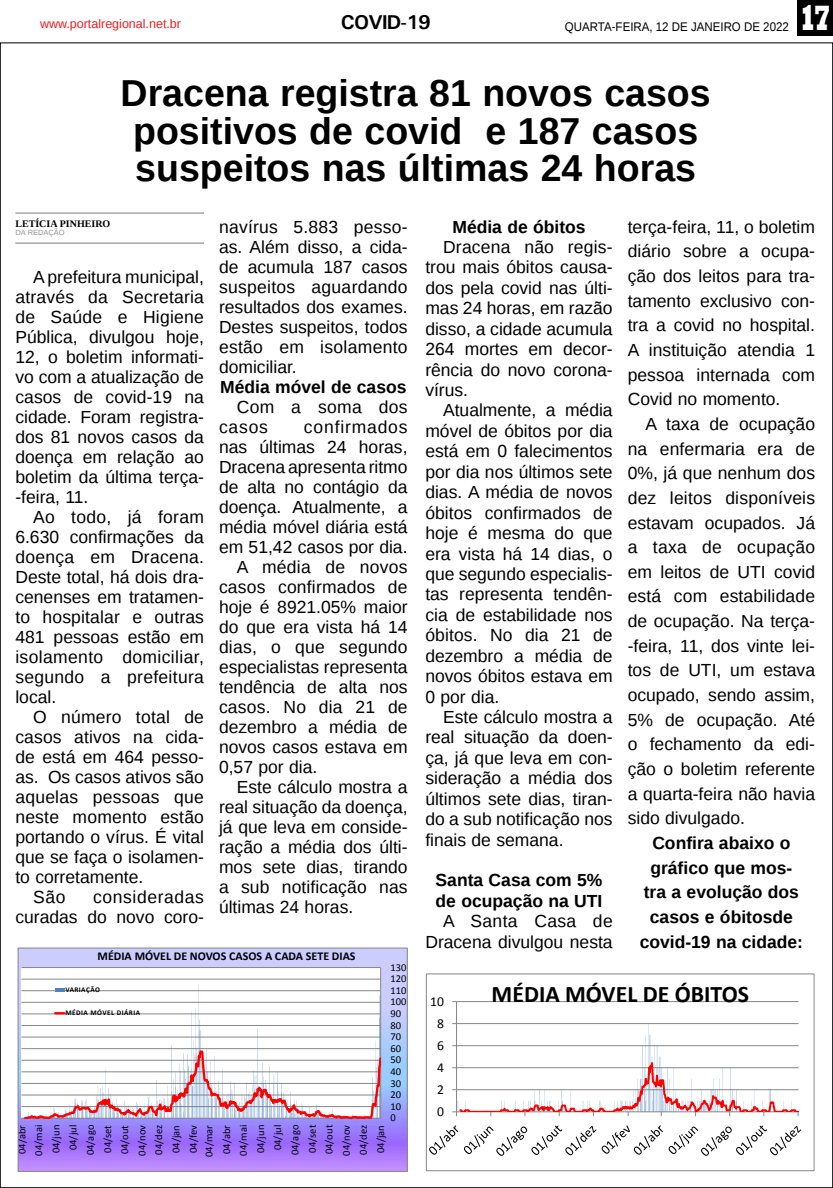
<style>
.page{position:relative;width:833px;height:1188px;background:#fff}
.page>*{position:absolute;margin:0;border:0;box-sizing:border-box;transform-origin:0 0}
.TÍTULO{font:700 37.5px "Liberation Sans";color:#000}
.t1{font:800 36.12px "Rockwell";color:#fff;scale:.7 1}
.t2{font:700 23.75px "Calibri";color:#000}
.TITULO_PG{font:700 20px "Univers";letter-spacing:-.04em;color:#000}
.MATÉRIA{font:17.5px/20px "Liberation Sans";color:#000;text-align:justify}
.MATÉRIA-2{font:700 17.5px/24.6px "Liberation Sans";color:#000}
.MATÉRIA-3{font:17.5px/20px "Liberation Sans";letter-spacing:.02em;color:#000}
.t3{font:13.62px "Calibri";color:#000}
.DATA_PG{font:12.5px "Liberation Sans";color:#000;scale:.92 1}
.DATA_PG-2{font:12.5px "Liberation Sans";color:#ed1d24}
.t4{font:700 12px "Calibri";color:#000}
.t5{font:10.5px/17.1px "Calibri";color:#000;text-align:center}
.CRÉDITO_NOME{font:700 10px "Liberation Serif";color:#000}
.CRÉDITO_MATÉRIA{font:7.5px "Liberation Sans";color:#939598}
.t6{font:700 7.25px "Calibri";letter-spacing:.06em;color:#000}
</style>
<div class="page">
<div style="left:797px;top:0;width:36px;height:35px;background:#000"></div>
<svg style="left:20px;top:949px;width:385px;height:220px;background:#b097fe"></svg>
<div style="left:21px;top:967px;width:360px;height:150px;background:#fff"></div>
<hr style="left:21px;top:1105px;width:360px;height:1px;background:#868686">
<hr style="left:21px;top:1094px;width:360px;height:1px;background:#868686">
<hr style="left:21px;top:1082px;width:360px;height:1px;background:#868686">
<hr style="left:21px;top:1071px;width:360px;height:1px;background:#868686">
<hr style="left:21px;top:1059px;width:360px;height:1px;background:#868686">
<hr style="left:21px;top:1048px;width:360px;height:1px;background:#868686">
<hr style="left:21px;top:1036px;width:360px;height:1px;background:#868686">
<hr style="left:21px;top:1024px;width:360px;height:1px;background:#868686">
<hr style="left:21px;top:1013px;width:360px;height:1px;background:#868686">
<hr style="left:21px;top:1001px;width:360px;height:1px;background:#868686">
<hr style="left:21px;top:990px;width:360px;height:1px;background:#868686">
<hr style="left:21px;top:978px;width:360px;height:1px;background:#868686">
<hr style="left:21px;top:967px;width:360px;height:1px;background:#868686">
<svg style="left:24px;top:984px;width:356px;height:59px"></svg>
<hr style="left:380px;top:967px;width:1px;height:150px;background:#868686">
<hr style="left:21px;top:1117px;width:360px;height:1px;background:#868686">
<svg style="left:23px;top:1043px;width:357px;height:81px"></svg>
<svg style="left:55px;top:987px;width:9px;height:4px"></svg>
<svg style="left:55px;top:1011px;width:9px;height:3px"></svg>
<div style="left:18px;top:947px;width:389px;height:224px;border:1px solid #868686"></div>
<hr style="left:456px;top:1001px;width:342px;height:1px;background:#868686">
<hr style="left:456px;top:1001px;width:1px;height:110px;background:#868686">
<svg style="left:452px;top:1023px;width:347px;height:92px"></svg>
<svg style="left:429px;top:1125px;width:29px;height:29px"></svg>
<svg style="left:464px;top:1125px;width:337px;height:30px"></svg>
<div style="left:426px;top:973px;width:388px;height:197px;border:1px solid #868686"></div>
<hr style="left:15px;top:212px;width:189px;height:2px;background:#939598">
<hr style="left:15px;top:242px;width:189px;height:2px;background:#939598">
<p class="DATA_PG-2" style="left:40px;top:17px;width:143px">www.portalregional.net.br</p>
<p class="TITULO_PG" style="left:341px;top:10px;width:91px">COVID-19</p>
<p class="DATA_PG" style="left:565px;top:19px;width:245px">QUARTA-FEIRA, 12 DE JANEIRO DE 2022</p>
<p class="t1" style="left:799px;top:-3px;width:48px">17</p>
<p class="TÍTULO" style="left:121px;top:67px;width:591px">Dracena registra 81 novos casos</p>
<p class="TÍTULO" style="left:133px;top:105px;width:566px">positivos de covid e 187 casos</p>
<p class="TÍTULO" style="left:135px;top:142px;width:562px">suspeitos nas últimas 24 horas</p>
<p class="CRÉDITO_NOME" style="left:15px;top:216px;width:96px">LETÍCIA PINHEIRO</p>
<p class="CRÉDITO_MATÉRIA" style="left:15px;top:228px;width:51px">DA REDAÇÃO</p>
<p class="MATÉRIA" style="left:15px;top:267px;width:190px;text-indent:18px">A prefeitura municipal, através da Secretaria de Saúde e Higiene Pública, divulgou hoje, 12, o boletim informati&shy;vo com a atualização de casos de covid-19 na cidade. Foram registra&shy;dos 81 novos casos da doença em relação ao boletim da última terça--feira, 11.</p>
<p class="MATÉRIA" style="left:15px;top:507px;width:190px;text-indent:18px">Ao todo, já foram 6.630 confirmações da doença em Dracena.<br>Deste total, há dois dra&shy;cenenses em tratamen&shy;to hospitalar e outras 481 pessoas estão em isolamento domiciliar, segundo a prefeitura local.</p>
<p class="MATÉRIA" style="left:15px;top:707px;width:190px;text-indent:18px">O número total de casos ativos na cida&shy;de está em 464 pesso&shy;as. Os casos ativos são aquelas pessoas que neste momento estão portando o vírus. É vital que se faça o isolamen&shy;to corretamente.</p>
<p class="MATÉRIA" style="left:33px;top:887px;width:34px">São</p>
<p class="MATÉRIA" style="left:15px;top:887px;width:190px;text-align:right">consideradas<br>curadas do novo coro-</p>
<p class="MATÉRIA" style="left:219px;top:217px;width:190px">navírus 5.883 pesso&shy;as. Além disso, a cida&shy;de acumula 187 casos suspeitos aguardando resultados dos exames.<br>Destes suspeitos, todos estão em isolamento domiciliar.</p>
<p class="MATÉRIA-2" style="left:220px;top:374px;width:188px">Média móvel de casos</p>
<p class="MATÉRIA-3" style="left:219px;top:397px;width:190px;text-indent:18px">Com a soma dos casos</p>
<p class="MATÉRIA" style="left:219px;top:417px;width:190px;text-indent:85px">confirmados nas últimas 24 horas, Dracena apresenta ritmo de alta no contágio da doença. Atualmente, a média móvel diária está em 51,42 casos por dia.</p>
<p class="MATÉRIA" style="left:219px;top:557px;width:190px;text-indent:18px">A média de novos casos confirmados de hoje é 8921.05% maior do que era vista há 14 dias, o que segundo especialistas representa tendência de alta nos casos. No dia 21 de dezembro a média de novos casos estava em 0,57 por dia.</p>
<p class="MATÉRIA" style="left:219px;top:777px;width:190px;text-indent:18px">Este cálculo mostra a real situação da doença, já que leva em conside&shy;ração a média dos últi&shy;mos sete dias, tirando a sub notificação nas últimas 24 horas.</p>
<p class="t4" style="left:98px;top:948px;width:259px">MÉDIA MÓVEL DE NOVOS CASOS A CADA SETE DIAS</p>
<p class="t6" style="left:65px;top:984px;width:36px">VARIAÇÃO</p>
<p class="t6" style="left:65px;top:1007px;width:76px">MÉDIA MÓVEL DIÁRIA</p>
<p class="t5" style="left:390px;top:958px;width:18px">130</p>
<p class="t5" style="left:390px;top:969px;width:18px">120</p>
<p class="t5" style="left:390px;top:981px;width:18px">110</p>
<p class="t5" style="left:390px;top:993px;width:18px">100</p>
<p class="t5" style="left:390px;top:1004px;width:12px">90</p>
<p class="t5" style="left:390px;top:1016px;width:12px">80</p>
<p class="t5" style="left:390px;top:1027px;width:12px">70</p>
<p class="t5" style="left:390px;top:1039px;width:12px">60</p>
<p class="t5" style="left:390px;top:1050px;width:12px">50</p>
<p class="t5" style="left:390px;top:1062px;width:12px">40</p>
<p class="t5" style="left:390px;top:1074px;width:12px">30</p>
<p class="t5" style="left:390px;top:1085px;width:12px">20</p>
<p class="t5" style="left:390px;top:1097px;width:12px">10</p>
<p class="t5" style="left:390px;top:1108px;width:7px">0</p>
<p class="t5" style="left:13px;top:1155px;width:32px;rotate:-90deg">04/abr<br>04/mai<br>04/jun<br>04/jul<br>04/ago<br>04/set<br>04/out<br>04/nov<br>04/dez<br>04/jan<br>04/fev</p>
<p class="t5" style="left:201px;top:1156px;width:33px;text-align:right;rotate:-90deg">04/mar<br>04/abr<br>04/mai<br>04/jun<br>04/jul<br>04/ago<br>04/set<br>04/out<br>04/nov<br>04/dez<br>04/jan</p>
<p class="MATÉRIA-2" style="left:452px;top:214px;width:135px">Média de óbitos</p>
<p class="MATÉRIA" style="left:425px;top:237px;width:189px;line-height:20.4px;text-indent:18px">Dracena não regis&shy;trou mais óbitos causa&shy;dos pela covid nas últi&shy;mas 24 horas, em razão disso, a cidade acumula 264 mortes em decor&shy;rência do novo corona&shy;vírus.</p>
<p class="MATÉRIA" style="left:425px;top:401px;width:189px;line-height:20.4px;text-indent:18px">Atualmente, a média móvel de óbitos por dia está em 0 falecimentos por dia nos últimos sete dias. A média de novos óbitos confirmados de hoje é mesma do que era vista há 14 dias, o que segundo especialis&shy;tas representa tendên&shy;cia de estabilidade nos óbitos. No dia 21 de dezembro a média de novos óbitos estava em 0 por dia.</p>
<p class="MATÉRIA" style="left:425px;top:707px;width:189px;line-height:20.4px;text-indent:18px">Este cálculo mostra a real situação da doen&shy;ça, já que leva em con&shy;sideração a média dos últimos sete dias, tiran&shy;do a sub notificação nos finais de semana.</p>
<p class="MATÉRIA-2" style="left:435px;top:869px;width:168px;line-height:20.4px">Santa Casa com 5% de ocupação na UTI</p>
<p class="MATÉRIA" style="left:425px;top:911px;width:189px;line-height:20.4px;text-align:right">A Santa Casa de<br>Dracena divulgou nesta</p>
<p class="MATÉRIA" style="left:627px;top:215px;width:189px;line-height:24.6px">terça-feira, 11, o boletim diário sobre a ocupa&shy;ção dos leitos para tra&shy;tamento exclusivo con&shy;tra a covid no hospital.<br>A instituição atendia 1 pessoa internada com Covid no momento.</p>
<p class="MATÉRIA" style="left:627px;top:412px;width:189px;line-height:24.6px;text-indent:18px">A taxa de ocupação na enfermaria era de 0%, já que nenhum dos dez leitos disponíveis estavam ocupados. Já a taxa de ocupação em leitos de UTI covid está com estabilidade de ocupação. Na terça--feira, 11, dos vinte lei&shy;tos de UTI, um estava ocupado, sendo assim, 5% de ocupação. Até o fechamento da edi&shy;ção o boletim referente a quarta-feira não havia sido divulgado.</p>
<p class="MATÉRIA-2" style="left:639px;top:830px;width:165px;text-align:center">Confira abaixo o gráfico que mos&shy;tra a evolução dos casos e óbitosde covid-19 na cidade:</p>
<p class="t3" style="left:430px;top:992px;width:15px">10</p>
<p class="t3" style="left:437px;top:1014px;width:8px">8</p>
<p class="t3" style="left:437px;top:1036px;width:8px">6</p>
<p class="t3" style="left:437px;top:1058px;width:8px">4</p>
<p class="t3" style="left:437px;top:1080px;width:8px">2</p>
<p class="t3" style="left:437px;top:1102px;width:8px">0</p>
<p class="t2" style="left:491px;top:978px;width:259px">MÉDIA MÓVEL DE ÓBITOS</p>
</div>
